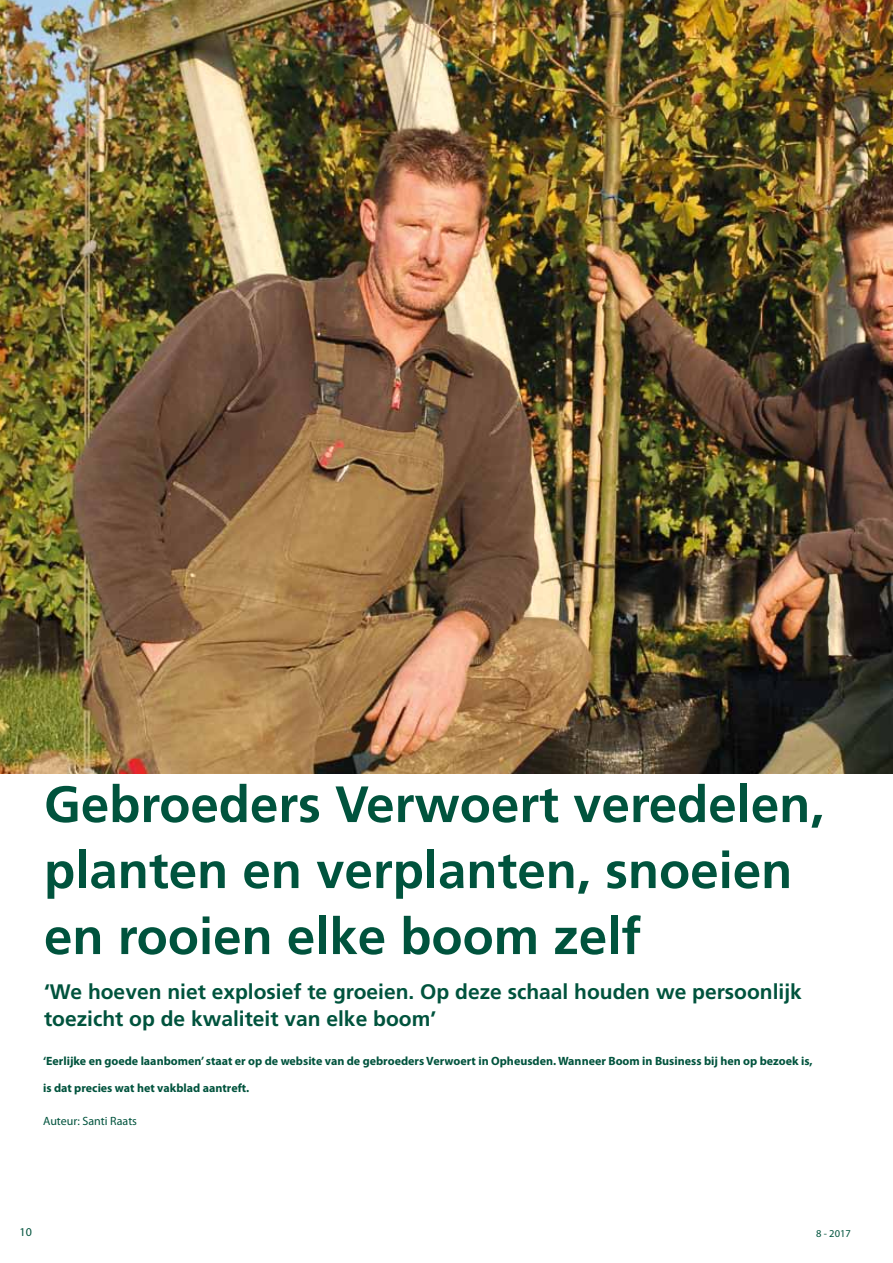
<style>
.page{position:relative;width:893px;height:1263px;background:#fff}
.page>*{position:absolute;margin:0;border:0;box-sizing:border-box;transform-origin:0 0}
.t1{font:700 51px/66px "Frutiger";color:#00533d}
.t2{font:700 21px/27px "Frutiger";color:#00533d}
.t3{font:700 12px "Myriad Pro";color:#00533d}
.t4{font:12px "Myriad Pro";color:#00533d}
.t5{font:10.5px "Myriad Pro";color:#00533d}
</style>
<div class="page">
<img style="left:0;top:0;width:893px;height:774px">
<h1 class="t1" style="left:44px;top:771px;width:782px">Gebroeders Verwoert veredelen, planten en verplanten, snoeien en rooien elke boom zelf</h1>
<h2 class="t2" style="left:44px;top:978px;width:759px">‘We hoeven niet explosief te groeien. Op deze schaal houden we persoonlijk toezicht op de kwaliteit van elke boom’</h2>
<p class="t3" style="left:43px;top:1053px;width:771px">‘Eerlijke en goede laanbomen’ staat er op de website van de gebroeders Verwoert in Opheusden. Wanneer Boom in Business bij hen op bezoek is,</p>
<p class="t3" style="left:43px;top:1080px;width:208px">is dat precies wat het vakblad aantreft.</p>
<p class="t4" style="left:43px;top:1113px;width:95px">Auteur: Santi Raats</p>
<p class="t4" style="left:20px;top:1224px;width:14px">10</p>
<p class="t5" style="left:816px;top:1227px;width:36px">8 - 2017</p>
</div>
